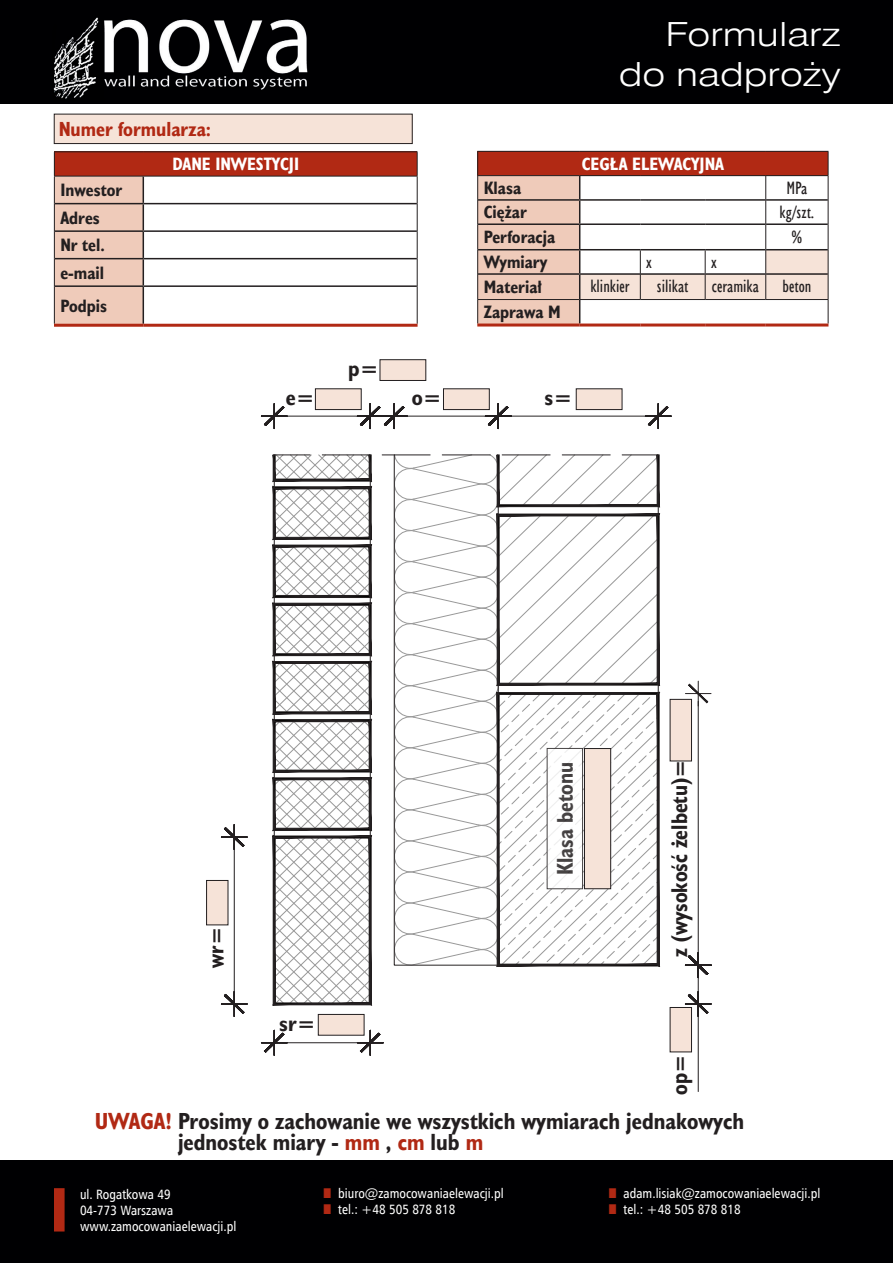
<style>
.page{position:relative;width:893px;height:1263px;background:#fff}
.page>*{position:absolute;margin:0;border:0;box-sizing:border-box;transform-origin:0 0}
.t1{font:33.3px/40px "Swis 721 Lt EU";color:#fff;text-align:right;scale:1.22 1}
.t2{font:700 23.4px/21px "Humanst 521 Cn EU";color:#231f20}
.t3{font:700 22.8px "Humanst 521 Cn EU";color:#231f20}
.t4{font:700 22.2px "Humanst 521 Cn EU";color:#231f20}
.t5{font:700 20.4px "Humanst 521 Cn EU";color:#b12914}
.t6{font:700 18px/27.5px "Humanst 521 Cn EU";color:#231f20}
.t7{font:18px "Humanst 521 Cn EU";color:#231f20}
.t8{font:700 18px "Humanst 521 Cn EU";color:#fff}
.t9{font:13.5px/16.2px "Humnst 777 Cn EU";color:#fff}
.s1{color:#b12914}
</style>
<div class="page">
<div style="left:0;top:0;width:893px;height:103px;background:#000002"></div>
<div style="left:0;top:1161px;width:893px;height:102px;background:#000002"></div>
<img style="left:53px;top:17px;width:255px;height:82px">
<div style="left:54px;top:152px;width:363px;height:24px;background:#b12914"></div>
<hr style="left:143px;top:203px;width:274px;height:1px;background:#231f20">
<hr style="left:143px;top:230px;width:274px;height:2px;background:#231f20">
<hr style="left:143px;top:258px;width:274px;height:1px;background:#231f20">
<hr style="left:143px;top:285px;width:274px;height:2px;background:#231f20">
<hr style="left:54px;top:151px;width:89px;height:1px;background:#231f20">
<hr style="left:143px;top:151px;width:275px;height:1px;background:#231f20">
<hr style="left:143px;top:176px;width:275px;height:1px;background:#231f20">
<svg style="left:54px;top:152px;width:90px;height:172px;background:#d8a999"></svg>
<svg style="left:417px;top:152px;width:1px;height:134px"></svg>
<hr style="left:54px;top:286px;width:1px;height:38px;background:#231f20">
<hr style="left:417px;top:286px;width:1px;height:38px;background:#231f20">
<hr style="left:54px;top:324px;width:89px;height:3px;background:#b12914">
<hr style="left:143px;top:324px;width:275px;height:3px;background:#b12914">
<hr style="left:477px;top:151px;width:103px;height:1px;background:#231f20">
<hr style="left:580px;top:151px;width:60px;height:1px;background:#231f20">
<hr style="left:640px;top:151px;width:65px;height:1px;background:#231f20">
<hr style="left:705px;top:151px;width:61px;height:1px;background:#231f20">
<hr style="left:766px;top:151px;width:62px;height:1px;background:#231f20">
<svg style="left:477px;top:152px;width:352px;height:173px"></svg>
<hr style="left:477px;top:323px;width:103px;height:3px;background:#b12914">
<hr style="left:580px;top:323px;width:60px;height:3px;background:#b12914">
<hr style="left:640px;top:323px;width:65px;height:3px;background:#b12914">
<hr style="left:705px;top:323px;width:61px;height:3px;background:#b12914">
<hr style="left:766px;top:323px;width:62px;height:3px;background:#b12914">
<svg style="left:393px;top:454px;width:267px;height:513px"></svg>
<svg style="left:272px;top:454px;width:100px;height:551px"></svg>
<hr style="left:274px;top:455px;width:36px;height:1px;background:#231f20">
<hr style="left:322px;top:455px;width:48px;height:1px;background:#231f20">
<hr style="left:382px;top:455px;width:48px;height:1px;background:#231f20">
<hr style="left:502px;top:455px;width:48px;height:1px;background:#231f20">
<hr style="left:562px;top:455px;width:48px;height:1px;background:#231f20">
<hr style="left:622px;top:455px;width:36px;height:1px;background:#231f20">
<svg style="left:394px;top:455px;width:105px;height:510px"></svg>
<hr style="left:261px;top:416px;width:101px;height:1px;background:#231f20">
<hr style="left:402px;top:416px;width:88px;height:1px;background:#231f20">
<hr style="left:506px;top:416px;width:144px;height:1px;background:#231f20">
<hr style="left:234px;top:845px;width:1px;height:151px;background:#231f20">
<hr style="left:282px;top:1042px;width:101px;height:1px;background:#231f20">
<hr style="left:698px;top:701px;width:1px;height:256px;background:#231f20">
<svg style="left:685px;top:681px;width:26px;height:25px"></svg>
<hr style="left:698px;top:973px;width:1px;height:118px;background:#231f20">
<svg style="left:685px;top:991px;width:26px;height:25px"></svg>
<svg style="left:685px;top:953px;width:26px;height:24px"></svg>
<svg style="left:357px;top:1030px;width:26px;height:25px"></svg>
<svg style="left:261px;top:1030px;width:26px;height:25px"></svg>
<svg style="left:221px;top:825px;width:26px;height:24px"></svg>
<svg style="left:221px;top:991px;width:26px;height:25px"></svg>
<svg style="left:645px;top:404px;width:26px;height:24px"></svg>
<svg style="left:485px;top:404px;width:26px;height:24px"></svg>
<svg style="left:357px;top:404px;width:50px;height:24px"></svg>
<svg style="left:261px;top:404px;width:26px;height:24px"></svg>
<div style="left:547px;top:748px;width:36px;height:141px;background:#fff"></div>
<div style="left:547px;top:748px;width:36px;height:141px;border:1px solid #231f20"></div>
<div style="left:315px;top:389px;width:46px;height:21px;background:#f6e3d8"></div>
<div style="left:315px;top:389px;width:46px;height:21px;border:1px solid #231f20"></div>
<div style="left:380px;top:360px;width:46px;height:20px;background:#f6e3d8"></div>
<div style="left:380px;top:359px;width:46px;height:22px;border:1px solid #231f20"></div>
<div style="left:443px;top:389px;width:46px;height:21px;background:#f6e3d8"></div>
<div style="left:443px;top:389px;width:46px;height:21px;border:1px solid #231f20"></div>
<div style="left:576px;top:389px;width:46px;height:21px;background:#f6e3d8"></div>
<div style="left:576px;top:389px;width:46px;height:21px;border:1px solid #231f20"></div>
<div style="left:318px;top:1014px;width:46px;height:21px;background:#f6e3d8"></div>
<div style="left:318px;top:1014px;width:46px;height:21px;border:1px solid #231f20"></div>
<div style="left:670px;top:1007px;width:21px;height:45px;background:#f6e3d8"></div>
<div style="left:670px;top:1007px;width:22px;height:45px;border:1px solid #231f20"></div>
<div style="left:670px;top:699px;width:21px;height:62px;background:#f6e3d8"></div>
<div style="left:670px;top:699px;width:22px;height:62px;border:1px solid #231f20"></div>
<div style="left:584px;top:748px;width:27px;height:141px;background:#f6e3d8"></div>
<div style="left:584px;top:748px;width:27px;height:141px;border:1px solid #231f20"></div>
<div style="left:207px;top:880px;width:21px;height:45px;background:#f6e3d8"></div>
<div style="left:206px;top:880px;width:22px;height:45px;border:1px solid #231f20"></div>
<div style="left:54px;top:1188px;width:11px;height:43px;background:#b12914"></div>
<div style="left:54px;top:114px;width:358px;height:30px;background:#f6e3d8"></div>
<div style="left:54px;top:114px;width:358px;height:30px;border:1px solid #231f20"></div>
<h1 class="t1" style="left:619px;top:15px;width:183px">Formularz do nadproży</h1>
<h3 class="t5" style="left:59px;top:116px;width:154px">Numer formularza:</h3>
<h3 class="t8" style="left:172px;top:153px;width:128px">DANE INWESTYCJI</h3>
<h3 class="t8" style="left:582px;top:152px;width:144px">CEGŁA ELEWACYJNA</h3>
<h3 class="t6" style="left:60px;top:177px;width:63px">Inwestor<br>Adres<br>Nr tel. e-mail</h3>
<h3 class="t6" style="left:60px;top:292px;width:48px">Podpis</h3>
<h3 class="t6" style="left:484px;top:174px;width:39px">Klasa</h3>
<h3 class="t7" style="left:786px;top:177px;width:23px">MPa</h3>
<h3 class="t6" style="left:484px;top:199px;width:45px">Ciężar</h3>
<h3 class="t7" style="left:780px;top:202px;width:36px">kg/szt.</h3>
<h3 class="t6" style="left:484px;top:224px;width:73px">Perforacja</h3>
<h3 class="t7" style="left:791px;top:226px;width:12px">%</h3>
<h3 class="t6" style="left:484px;top:249px;width:65px">Wymiary</h3>
<h3 class="t7" style="left:646px;top:252px;width:7px">x</h3>
<h3 class="t7" style="left:711px;top:252px;width:7px">x</h3>
<h3 class="t6" style="left:484px;top:273px;width:60px">Materiał</h3>
<h3 class="t7" style="left:590px;top:276px;width:41px">klinkier</h3>
<h3 class="t7" style="left:657px;top:276px;width:33px">silikat</h3>
<h3 class="t7" style="left:712px;top:276px;width:49px">ceramika</h3>
<h3 class="t7" style="left:783px;top:276px;width:30px">beton</h3>
<h3 class="t6" style="left:484px;top:299px;width:79px">Zaprawa M</h3>
<h3 class="t4" style="left:348px;top:355px;width:32px">p=</h3>
<h3 class="t4" style="left:286px;top:384px;width:31px">e=</h3>
<h3 class="t4" style="left:412px;top:384px;width:32px">o=</h3>
<h3 class="t4" style="left:544px;top:384px;width:29px">s=</h3>
<h3 class="t3" style="left:202px;top:968px;width:42px;rotate:-90deg">wr=</h3>
<h3 class="t4" style="left:279px;top:1009px;width:38px">sr=</h3>
<h3 class="t3" style="left:551px;top:875px;width:114px;rotate:-90deg">Klasa betonu</h3>
<h3 class="t3" style="left:665px;top:957px;width:199px;rotate:-90deg">z (wysokość żelbetu)=</h3>
<h3 class="t3" style="left:665px;top:1095px;width:42px;rotate:-90deg">op=</h3>
<h2 class="t2" style="left:178px;top:1111px;width:568px;text-indent:-83px"><span class="s1">UWAGA!</span> Prosimy o zachowanie we wszystkich wymiarach jednakowych jednostek miary - <span class="s1">mm</span> , <span class="s1">cm</span> lub <span class="s1">m</span></h2>
<p class="t9" style="left:80px;top:1186px;width:158px">ul. Rogatkowa 49<br>04-773 Warszawa www.zamocowaniaelewacji.pl</p>
<p class="t9" style="left:338px;top:1185px;width:167px">biuro@zamocowaniaelewacji.pl tel.: +48 505 878 818</p>
<p class="t9" style="left:624px;top:1185px;width:198px">adam.lisiak@zamocowaniaelewacji.pl tel.: +48 505 878 818</p>
</div>
